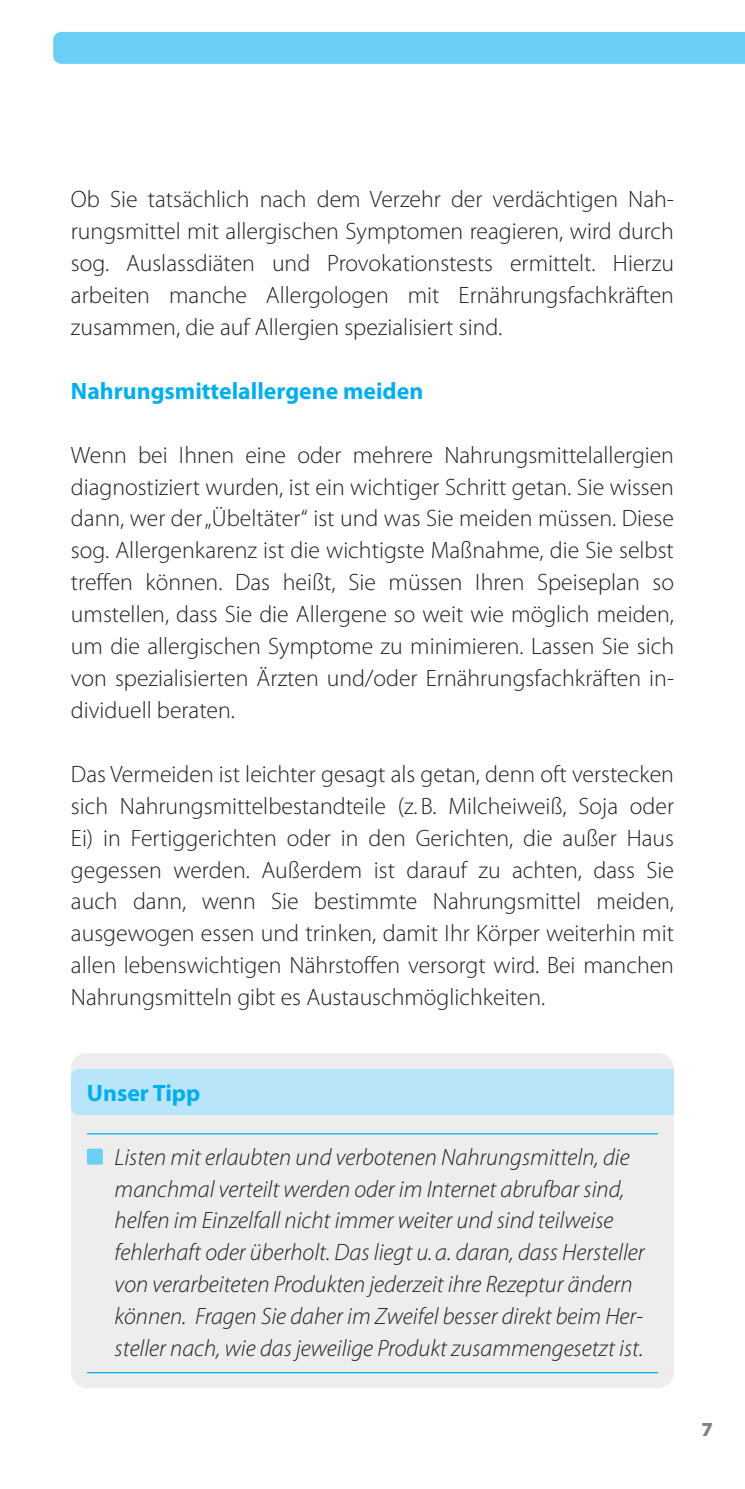
<style>
.page{position:relative;width:745px;height:1489px;background:#fff}
.page>*{position:absolute;margin:0;border:0;box-sizing:border-box;transform-origin:0 0}
.t1{font:300 23.75px/32px "Myriad Pro";color:#231f20;text-align:justify}
.t2{font:italic 300 23.75px/32px "Myriad Pro";color:#231f20}
.t3{font:700 23.75px "Myriad Pro";color:#00aeef}
.t4{font:900 20px "Myriad Pro";color:#808285}
</style>
<div class="page">
<div style="left:53px;top:32px;width:691px;height:32px;background:#6bcff6"></div>
<div style="left:71px;top:1052px;width:602px;height:335px;background:#ecedec;border-radius:16px"></div>
<div style="left:71px;top:1069px;width:602px;height:45px;background:#b9e5fa"></div>
<hr style="left:87px;top:1133px;width:570px;height:1px;background:#00aeef">
<hr style="left:87px;top:1371px;width:570px;height:2px;background:#00aeef">
<div style="left:87px;top:1148px;width:16px;height:16px;background:#6bcff6;border-radius:2px"></div>
<p class="t1" style="left:71px;top:184px;width:604px">Ob Sie tatsächlich nach dem Verzehr der verdächtigen Nah&shy;rungsmittel mit allergischen Symptomen reagieren, wird durch sog. Auslassdiäten und Provokationstests ermittelt. Hierzu arbeiten manche Allergologen mit Ernährungsfachkräften zusammen, die auf Allergien spezialisiert sind.</p>
<p class="t3" style="left:71px;top:377px;width:353px">Nahrungsmittelallergene meiden</p>
<p class="t1" style="left:71px;top:439px;width:604px">Wenn bei Ihnen eine oder mehrere Nahrungsmittelallergien diagnostiziert wurden, ist ein wichtiger Schritt getan. Sie wissen dann, wer der „Übeltäter“ ist und was Sie meiden müssen. Diese sog. Allergenkarenz ist die wichtigste Maßnahme, die Sie selbst treffen können. Das heißt, Sie müssen Ihren Speiseplan so umstellen, dass Sie die Allergene so weit wie möglich meiden, um die allergischen Symptome zu minimieren. Lassen Sie sich von spezialisierten Ärzten und/oder Ernährungsfachkräften in&shy;dividuell beraten.</p>
<p class="t1" style="left:71px;top:758px;width:604px">Das Vermeiden ist leichter gesagt als getan, denn oft verstecken sich Nahrungsmittelbestandteile (z.B. Milcheiweiß, Soja oder Ei) in Fertiggerichten oder in den Gerichten, die außer Haus gegessen werden. Außerdem ist darauf zu achten, dass Sie auch dann, wenn Sie bestimmte Nahrungsmittel meiden, ausgewogen essen und trinken, damit Ihr Körper weiterhin mit allen lebenswichtigen Nährstoffen versorgt wird. Bei manchen Nahrungsmitteln gibt es Austauschmöglichkeiten.</p>
<p class="t3" style="left:87px;top:1079px;width:115px">Unser Tipp</p>
<p class="t2" style="left:115px;top:1141px;width:531px">Listen mit erlaubten und verbotenen Nahrungsmitteln, die manchmal verteilt werden oder im Internet abrufbar sind, helfen im Einzelfall nicht immer weiter und sind teilweise fehlerhaft oder überholt. Das liegt u.a. daran, dass Hersteller von verarbeiteten Produkten jederzeit ihre Rezeptur ändern können. Fragen Sie daher im Zweifel besser direkt beim Her&shy;steller nach, wie das jeweilige Produkt zusammengesetzt ist.</p>
<p class="t4" style="left:701px;top:1417px;width:13px">7</p>
</div>
